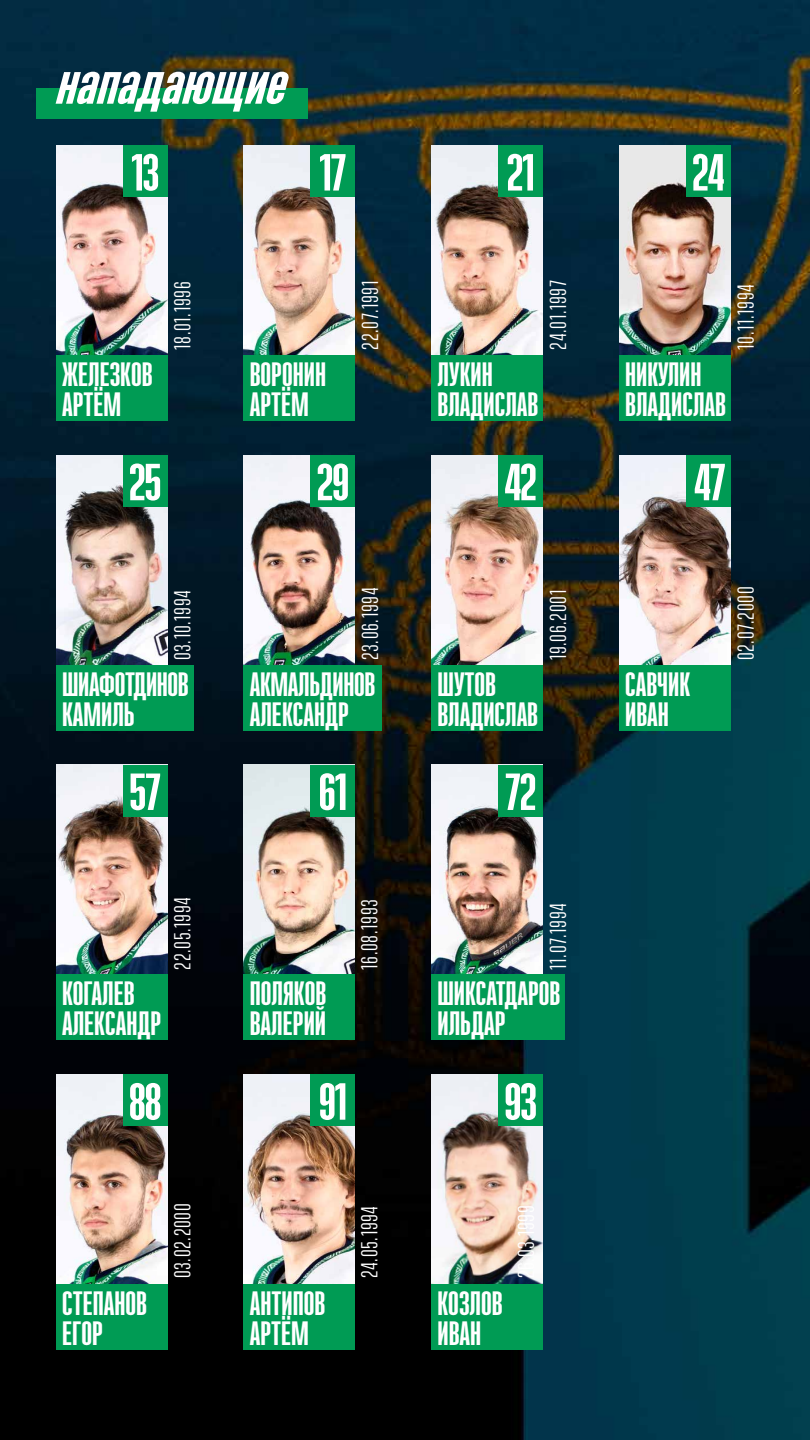
<style>
.page{position:relative;width:810px;height:1440px;background:#fff}
.page>*{position:absolute;margin:0;border:0;box-sizing:border-box;transform-origin:0 0}
.t1{font:italic 700 63.3px "Ristretto Pro";color:#fff}
.t2{font:700 54px "Ristretto Pro";letter-spacing:-.025em;color:#fff}
.t3{font:700 33.75px/30px "Ristretto Pro";color:#fff}
.t4{font:24px "Ristretto Pro";letter-spacing:.03em;color:#fff}
</style>
<div class="page">
<img style="left:0;top:0;width:810px;height:1440px">
<div style="left:36px;top:88px;width:272px;height:31px;background:#009b54"></div>
<img style="left:56px;top:765px;width:111px;height:210px">
<div style="left:56px;top:975px;width:111px;height:65px;background:#009b54"></div>
<div style="left:123px;top:765px;width:44px;height:51px;background:#009b54"></div>
<img style="left:56px;top:1075px;width:111px;height:209px">
<div style="left:56px;top:1284px;width:111px;height:66px;background:#009b54"></div>
<div style="left:123px;top:1075px;width:44px;height:51px;background:#009b54"></div>
<img style="left:432px;top:1075px;width:111px;height:209px">
<div style="left:432px;top:1284px;width:111px;height:66px;background:#009b54"></div>
<div style="left:499px;top:1075px;width:44px;height:51px;background:#009b54"></div>
<img style="left:432px;top:765px;width:111px;height:210px">
<div style="left:432px;top:975px;width:133px;height:65px;background:#009b54"></div>
<div style="left:499px;top:765px;width:44px;height:51px;background:#009b54"></div>
<img style="left:244px;top:765px;width:111px;height:210px">
<div style="left:244px;top:975px;width:111px;height:65px;background:#009b54"></div>
<div style="left:311px;top:765px;width:44px;height:51px;background:#009b54"></div>
<img style="left:244px;top:1075px;width:111px;height:209px">
<div style="left:244px;top:1284px;width:111px;height:66px;background:#009b54"></div>
<div style="left:311px;top:1075px;width:44px;height:51px;background:#009b54"></div>
<img style="left:56px;top:146px;width:111px;height:209px">
<div style="left:56px;top:355px;width:111px;height:66px;background:#009b54"></div>
<div style="left:123px;top:146px;width:44px;height:51px;background:#009b54"></div>
<img style="left:56px;top:455px;width:111px;height:210px">
<div style="left:56px;top:665px;width:138px;height:66px;background:#009b54"></div>
<div style="left:123px;top:455px;width:44px;height:52px;background:#009b54"></div>
<img style="left:244px;top:146px;width:111px;height:209px">
<div style="left:244px;top:355px;width:111px;height:66px;background:#009b54"></div>
<div style="left:311px;top:146px;width:44px;height:51px;background:#009b54"></div>
<img style="left:244px;top:455px;width:111px;height:210px">
<div style="left:244px;top:665px;width:138px;height:66px;background:#009b54"></div>
<div style="left:311px;top:455px;width:44px;height:52px;background:#009b54"></div>
<img style="left:432px;top:455px;width:111px;height:210px">
<div style="left:432px;top:665px;width:111px;height:66px;background:#009b54"></div>
<div style="left:499px;top:455px;width:44px;height:52px;background:#009b54"></div>
<img style="left:432px;top:146px;width:111px;height:209px">
<div style="left:432px;top:355px;width:111px;height:66px;background:#009b54"></div>
<div style="left:499px;top:146px;width:44px;height:51px;background:#009b54"></div>
<img style="left:619px;top:146px;width:111px;height:209px">
<div style="left:619px;top:355px;width:111px;height:66px;background:#009b54"></div>
<div style="left:686px;top:146px;width:44px;height:51px;background:#009b54"></div>
<img style="left:619px;top:455px;width:111px;height:210px">
<div style="left:619px;top:665px;width:111px;height:66px;background:#009b54"></div>
<div style="left:686px;top:455px;width:44px;height:52px;background:#009b54"></div>
<h1 class="t1" style="left:54px;top:45px;width:251px">нападающие</h1>
<h2 class="t2" style="left:131px;top:140px;width:30px">13</h2>
<h2 class="t2" style="left:319px;top:140px;width:29px">17</h2>
<p class="t3" style="left:62px;top:359px;width:92px">ЖЕЛЕЗКОВ<br>АРТЁМ</p>
<p class="t4" style="left:169px;top:350px;width:69px;rotate:-90deg">18.01.1996</p>
<h2 class="t2" style="left:129px;top:450px;width:34px">25</h2>
<p class="t4" style="left:169px;top:660px;width:72px;rotate:-90deg">03.10.1994</p>
<p class="t3" style="left:250px;top:359px;width:78px">ВОРОНИН<br>АРТЁМ</p>
<p class="t4" style="left:356px;top:350px;width:70px;rotate:-90deg">22.07.1991</p>
<h2 class="t2" style="left:317px;top:450px;width:34px">29</h2>
<p class="t4" style="left:356px;top:660px;width:74px;rotate:-90deg">23.06.1994</p>
<p class="t3" style="left:62px;top:669px;width:128px">ШИАФОТДИНОВ<br>КАМИЛЬ</p>
<h2 class="t2" style="left:129px;top:760px;width:33px">57</h2>
<p class="t3" style="left:62px;top:979px;width:101px">КОГАЛЕВ<br>АЛЕКСАНДР</p>
<p class="t4" style="left:169px;top:970px;width:74px;rotate:-90deg">22.05.1994</p>
<h2 class="t2" style="left:129px;top:1069px;width:34px">88</h2>
<p class="t3" style="left:62px;top:1288px;width:86px">СТЕПАНОВ<br>ЕГОР</p>
<p class="t4" style="left:169px;top:1278px;width:76px;rotate:-90deg">03.02.2000</p>
<p class="t3" style="left:250px;top:669px;width:127px">АКМАЛЬДИНОВ<br>АЛЕКСАНДР</p>
<h2 class="t2" style="left:319px;top:760px;width:30px">61</h2>
<p class="t3" style="left:250px;top:979px;width:78px">ПОЛЯКОВ<br>ВАЛЕРИЙ</p>
<p class="t4" style="left:356px;top:970px;width:72px;rotate:-90deg">16.08.1993</p>
<h2 class="t2" style="left:319px;top:1069px;width:30px">91</h2>
<p class="t3" style="left:250px;top:1288px;width:77px">АНТИПОВ<br>АРТЁМ</p>
<p class="t4" style="left:356px;top:1278px;width:74px;rotate:-90deg">24.05.1994</p>
<h2 class="t2" style="left:507px;top:140px;width:30px">21</h2>
<p class="t3" style="left:438px;top:359px;width:102px">ЛУКИН<br>ВЛАДИСЛАВ</p>
<p class="t4" style="left:544px;top:350px;width:71px;rotate:-90deg">24.01.1997</p>
<h2 class="t2" style="left:504px;top:450px;width:34px">42</h2>
<p class="t3" style="left:438px;top:669px;width:102px">ШУТОВ<br>ВЛАДИСЛАВ</p>
<p class="t4" style="left:544px;top:660px;width:72px;rotate:-90deg">19.06.2001</p>
<h2 class="t2" style="left:505px;top:760px;width:33px">72</h2>
<p class="t4" style="left:544px;top:970px;width:68px;rotate:-90deg">11.07.1994</p>
<p class="t3" style="left:438px;top:979px;width:124px">ШИКСАТДАРОВ<br>ИЛЬДАР</p>
<h2 class="t2" style="left:504px;top:1069px;width:34px">93</h2>
<p class="t3" style="left:438px;top:1288px;width:67px">КОЗЛОВ<br>ИВАН</p>
<p class="t4" style="left:512px;top:1278px;width:74px;rotate:-90deg">26.03.1999</p>
<h2 class="t2" style="left:692px;top:140px;width:34px">24</h2>
<p class="t3" style="left:625px;top:359px;width:102px">НИКУЛИН<br>ВЛАДИСЛАВ</p>
<p class="t4" style="left:732px;top:350px;width:67px;rotate:-90deg">10.11.1994</p>
<h2 class="t2" style="left:694px;top:450px;width:33px">47</h2>
<p class="t3" style="left:625px;top:669px;width:67px">САВЧИК<br>ИВАН</p>
<p class="t4" style="left:732px;top:660px;width:75px;rotate:-90deg">02.07.2000</p>
</div>
